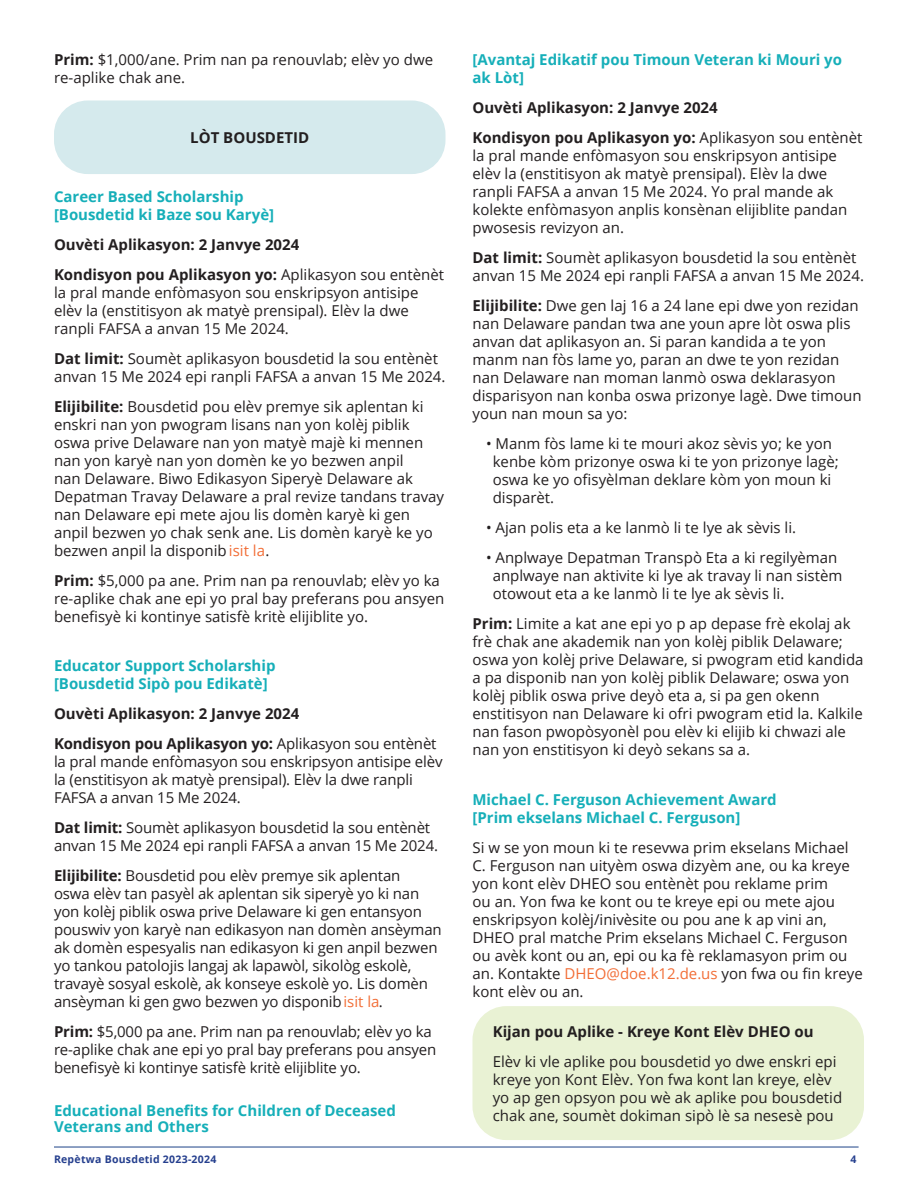
<style>
.page{position:relative;width:918px;height:1188px;background:#fff}
.page>*{position:absolute;margin:0;border:0;box-sizing:border-box;transform-origin:0 0}
.t1{font:15px/18px "Open Sans";color:#231f20}
.t2{font:700 15px/18px "Open Sans";color:#16afb9}
.t3{font:700 15px "Open Sans";color:#231f20}
.t4{font:700 10.5px "Open Sans";letter-spacing:.025em;color:#253f8e}
.s1{font-weight:700}
.s2{color:#f26e37}
</style>
<div class="page">
<hr style="left:54px;top:1147px;width:805px;height:1px;background:#1d4388">
<div style="left:472px;top:1006px;width:392px;height:134px;background:#e9f2d4;border-radius:34px"></div>
<div style="left:54px;top:100px;width:392px;height:74px;background:#d5eaed;border-radius:34px"></div>
<p class="t1" style="left:54px;top:51px;width:381px"><span class="s1">Prim:</span> $1,000/ane. Prim nan pa renouvlab; elèv yo dwe re-aplike chak ane.</p>
<p class="t3" style="left:190px;top:127px;width:120px">LÒT BOUSDETID</p>
<p class="t2" style="left:54px;top:187px;width:222px">Career Based Scholarship [Bousdetid ki Baze sou Karyè]</p>
<p class="t3" style="left:54px;top:234px;width:247px">Ouvèti Aplikasyon: 2 Janvye 2024</p>
<p class="t1" style="left:54px;top:265px;width:392px"><span class="s1">Kondisyon pou Aplikasyon yo:</span> Aplikasyon sou entènèt la pral mande enfòmasyon sou enskripsyon antisipe elèv la (enstitisyon ak matyè prensipal). Elèv la dwe ranpli FAFSA a anvan 15 Me 2024.</p>
<p class="t1" style="left:54px;top:349px;width:393px"><span class="s1">Dat limit:</span> Soumèt aplikasyon bousdetid la sou entènèt anvan 15 Me 2024 epi ranpli FAFSA a anvan 15 Me 2024.</p>
<p class="t1" style="left:54px;top:397px;width:392px"><span class="s1">Elijibilite:</span> Bousdetid pou elèv premye sik aplentan ki enskri nan yon pwogram lisans nan yon kolèj piblik oswa prive Delaware nan yon matyè majè ki mennen nan yon karyè nan yon domèn ke yo bezwen anpil<br>nan Delaware. Biwo Edikasyon Siperyè Delaware ak Depatman Travay Delaware a pral revize tandans travay nan Delaware epi mete ajou lis domèn karyè ki gen anpil bezwen yo chak senk ane. Lis domèn karyè ke yo bezwen anpil la disponib<span class="s2">isit la</span>.</p>
<p class="t1" style="left:54px;top:571px;width:392px"><span class="s1">Prim:</span> $5,000 pa ane. Prim nan pa renouvlab; elèv yo ka re-aplike chak ane epi yo pral bay preferans pou ansyen benefisyè ki kontinye satisfè kritè elijiblite yo.</p>
<p class="t2" style="left:54px;top:656px;width:223px">Educator Support Scholarship [Bousdetid Sipò pou Edikatè]</p>
<p class="t3" style="left:54px;top:703px;width:247px">Ouvèti Aplikasyon: 2 Janvye 2024</p>
<p class="t1" style="left:54px;top:734px;width:390px"><span class="s1">Kondisyon pou Aplikasyon yo:</span> Aplikasyon sou entènèt la pral mande enfòmasyon sou enskripsyon antisipe elèv la (enstitisyon ak matyè prensipal). Elèv la dwe ranpli FAFSA a anvan 15 Me 2024.</p>
<p class="t1" style="left:54px;top:818px;width:386px"><span class="s1">Dat limit:</span> Soumèt aplikasyon bousdetid la sou entènèt anvan 15 Me 2024 epi ranpli FAFSA a anvan 15 Me 2024.</p>
<p class="t1" style="left:54px;top:866px;width:389px"><span class="s1">Elijibilite:</span> Bousdetid pou elèv premye sik aplentan<br>oswa elèv tan pasyèl ak aplentan sik siperyè yo ki nan yon kolèj piblik oswa prive Delaware ki gen entansyon pouswiv yon karyè nan edikasyon nan domèn ansèyman ak domèn espesyalis nan edikasyon ki gen anpil bezwen yo tankou patolojis langaj ak lapawòl, sikològ eskolè, travayè sosyal eskolè, ak konseye eskolè yo. Lis domèn ansèyman ki gen gwo bezwen yo disponib<span class="s2">isit la</span>.</p>
<p class="t1" style="left:54px;top:1022px;width:384px"><span class="s1">Prim:</span> $5,000 pa ane. Prim nan pa renouvlab; elèv yo ka re-aplike chak ane epi yo pral bay preferans pou ansyen benefisyè ki kontinye satisfè kritè elijiblite yo.</p>
<p class="t2" style="left:54px;top:1102px;width:343px;line-height:16.2px">Educational Benefits for Children of Deceased<br>Veterans and Others</p>
<p class="t2" style="left:472px;top:51px;width:371px">[Avantaj Edikatif pou Timoun Veteran ki Mouri yo ak Lòt]</p>
<p class="t3" style="left:472px;top:97px;width:247px">Ouvèti Aplikasyon: 2 Janvye 2024</p>
<p class="t1" style="left:472px;top:129px;width:392px"><span class="s1">Kondisyon pou Aplikasyon yo:</span> Aplikasyon sou entènèt la pral mande enfòmasyon sou enskripsyon antisipe elèv la (enstitisyon ak matyè prensipal). Elèv la dwe ranpli FAFSA a anvan 15 Me 2024. Yo pral mande ak kolekte enfòmasyon anplis konsènan elijiblite pandan pwosesis revizyon an.</p>
<p class="t1" style="left:472px;top:249px;width:393px"><span class="s1">Dat limit:</span> Soumèt aplikasyon bousdetid la sou entènèt anvan 15 Me 2024 epi ranpli FAFSA a anvan 15 Me 2024.</p>
<p class="t1" style="left:472px;top:297px;width:391px"><span class="s1">Elijibilite:</span> Dwe gen laj 16 a 24 lane epi dwe yon rezidan nan Delaware pandan twa ane youn apre lòt oswa plis anvan dat aplikasyon an. Si paran kandida a te yon manm nan fòs lame yo, paran an dwe te yon rezidan nan Delaware nan moman lanmò oswa deklarasyon disparisyon nan konba oswa prizonye lagè. Dwe timoun youn nan moun sa yo:</p>
<p class="t1" style="left:493px;top:435px;width:348px;text-indent:-7px">• Manm fòs lame ki te mouri akoz sèvis yo; ke yon kenbe kòm prizonye oswa ki te yon prizonye lagè; oswa ke yo ofisyèlman deklare kòm yon moun ki disparèt.</p>
<p class="t1" style="left:486px;top:519px;width:312px">• Ajan polis eta a ke lanmò li te lye ak sèvis li.</p>
<p class="t1" style="left:493px;top:549px;width:351px;text-indent:-7px">• Anplwaye Depatman Transpò Eta a ki regilyèman anplwaye nan aktivite ki lye ak travay li nan sistèm otowout eta a ke lanmò li te lye ak sèvis li.</p>
<p class="t1" style="left:472px;top:615px;width:393px"><span class="s1">Prim:</span> Limite a kat ane epi yo p ap depase frè ekolaj ak frè chak ane akademik nan yon kolèj piblik Delaware; oswa yon kolèj prive Delaware, si pwogram etid kandida a pa disponib nan yon kolèj piblik Delaware; oswa yon kolèj piblik oswa prive deyò eta a, si pa gen okenn enstitisyon nan Delaware ki ofri pwogram etid la. Kalkile nan fason pwopòsyonèl pou elèv ki elijib ki chwazi ale nan yon enstitisyon ki deyò sekans sa a.</p>
<p class="t2" style="left:472px;top:790px;width:306px">Michael C. Ferguson Achievement Award [Prim ekselans Michael C. Ferguson]</p>
<p class="t1" style="left:472px;top:838px;width:392px">Si w se yon moun ki te resevwa prim ekselans Michael C. Ferguson nan uityèm oswa dizyèm ane, ou ka kreye yon kont elèv DHEO sou entènèt pou reklame prim<br>ou an. Yon fwa ke kont ou te kreye epi ou mete ajou enskripsyon kolèj/inivèsite ou pou ane k ap vini an, DHEO pral matche Prim ekselans Michael C. Ferguson ou avèk kont ou an, epi ou ka fè reklamasyon prim ou an. Kontakte <span class="s2">DHEO@doe.k12.de.us</span> yon fwa ou fin kreye kont elèv ou an.</p>
<p class="t3" style="left:493px;top:1021px;width:322px">Kijan pou Aplike - Kreye Kont Elèv DHEO ou</p>
<p class="t1" style="left:493px;top:1052px;width:351px">Elèv ki vle aplike pou bousdetid yo dwe enskri epi kreye yon Kont Elèv. Yon fwa kont lan kreye, elèv yo ap gen opsyon pou wè ak aplike pou bousdetid chak ane, soumèt dokiman sipò lè sa nesesè pou</p>
<p class="t4" style="left:54px;top:1151px;width:164px">Repètwa Bousdetid 2023-2024</p>
<p class="t4" style="left:850px;top:1151px;width:7px">4</p>
</div>
